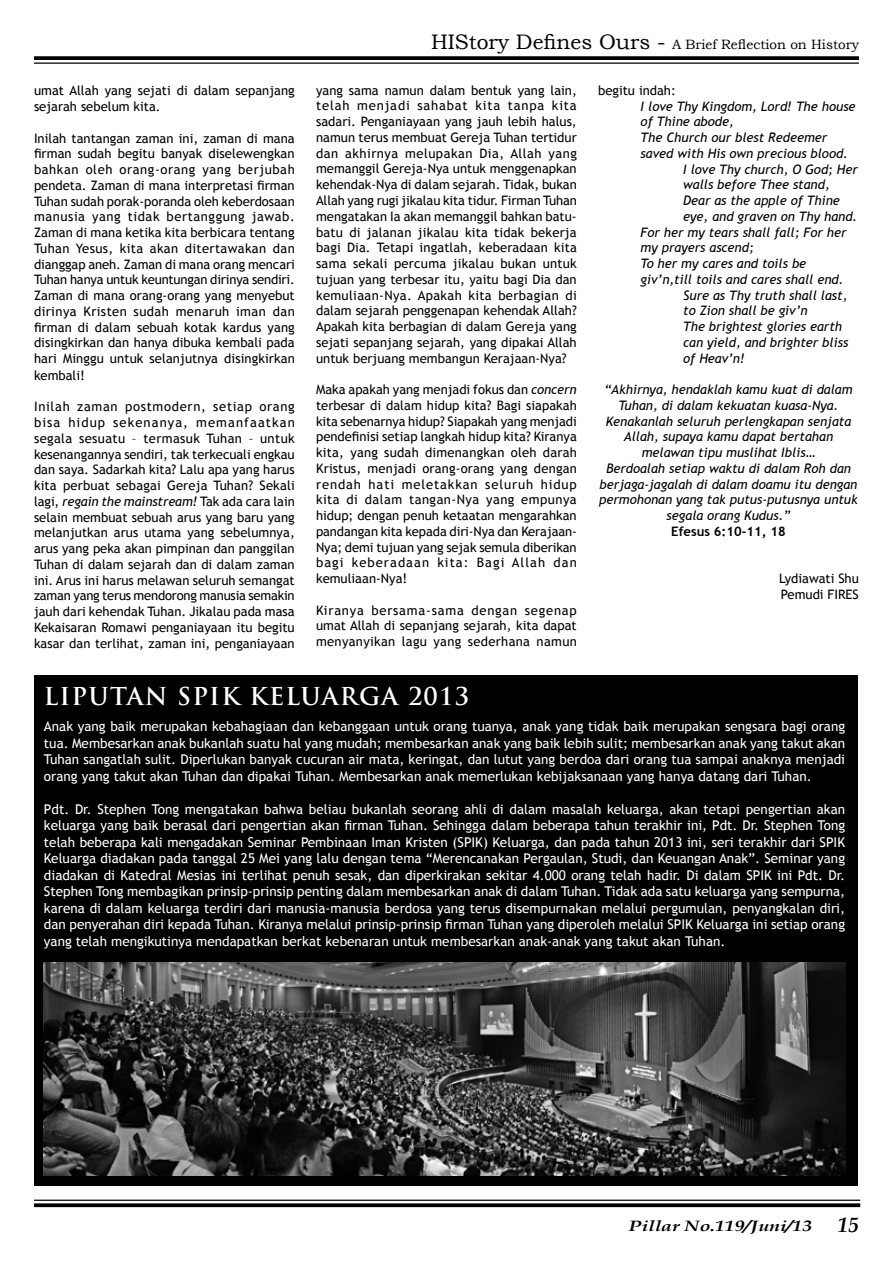
<style>
.page{position:relative;width:893px;height:1263px;background:#fff}
.page>*{position:absolute;margin:0;border:0;box-sizing:border-box;transform-origin:0 0}
.t1{font:700 24px "Trajan Pro";letter-spacing:.05em;color:#fff}
.t2{font:italic 700 15px "Book Antiqua";color:#000;scale:1.3 1}
.t3{font:13.5px/16.5px "Trebuchet MS";color:#fff;text-align:justify}
.t4{font:13.5px "Bookman Old Style";color:#000}
.t5{font:13.05px/15.8px "Trebuchet MS";color:#000;text-align:justify}
.t6{font:italic 13.05px/15.8px "Trebuchet MS";color:#000;text-align:center}
.t7{font:700 13.05px "Trebuchet MS";color:#000}
.s1{font-style:italic}
.s2{font-size:21px}
</style>
<div class="page">
<hr style="left:34px;top:1199px;width:826px;height:2px;background:#000">
<svg style="left:34px;top:1203px;width:826px;height:4px;background:#181818"></svg>
<div style="left:35px;top:675px;width:823px;height:511px;background:#000"></div>
<svg style="left:34px;top:56px;width:825px;height:4px;background:#101010"></svg>
<hr style="left:34px;top:62px;width:825px;height:2px;background:#000">
<img style="left:44px;top:962px;width:801px;height:213px">
<p class="t5" style="left:34px;top:82px;width:262px;line-height:16.5px">umat Allah yang sejati di dalam sepanjang sejarah sebelum kita.</p>
<p class="t5" style="left:34px;top:130px;width:262px">Inilah tantangan zaman ini, zaman di mana firman sudah begitu banyak diselewengkan bahkan oleh orang-orang yang berjubah pendeta. Zaman di mana interpretasi firman Tuhan sudah porak-poranda oleh keberdosaan manusia yang tidak bertanggung jawab.<br>Zaman di mana ketika kita berbicara tentang Tuhan Yesus, kita akan ditertawakan dan dianggap aneh. Zaman di mana orang mencari Tuhan hanya untuk keuntungan dirinya sendiri.<br>Zaman di mana orang-orang yang menyebut dirinya Kristen sudah menaruh iman dan firman di dalam sebuah kotak kardus yang disingkirkan dan hanya dibuka kembali pada hari Minggu untuk selanjutnya disingkirkan kembali!</p>
<p class="t5" style="left:34px;top:399px;width:262px">Inilah zaman postmodern, setiap orang bisa hidup sekenanya, memanfaatkan segala sesuatu – termasuk Tuhan – untuk kesenangannya sendiri, tak terkecuali engkau dan saya. Sadarkah kita? Lalu apa yang harus kita perbuat sebagai Gereja Tuhan? Sekali lagi, <span class="s1">regain the mainstream!</span> Tak ada cara lain selain membuat sebuah arus yang baru yang melanjutkan arus utama yang sebelumnya, arus yang peka akan pimpinan dan panggilan Tuhan di dalam sejarah dan di dalam zaman ini. Arus ini harus melawan seluruh semangat zaman yang terus mendorong manusia semakin jauh dari kehendak Tuhan. Jikalau pada masa Kekaisaran Romawi penganiayaan itu begitu kasar dan terlihat, zaman ini, penganiayaan</p>
<p class="t4" style="left:431px;top:37px;width:429px"><span class="s2">HIStory Defines Ours -</span> A Brief Reflection on History</p>
<p class="t5" style="left:316px;top:82px;width:262px">yang sama namun dalam bentuk yang lain, telah menjadi sahabat kita tanpa kita sadari. Penganiayaan yang jauh lebih halus, namun terus membuat Gereja Tuhan tertidur dan akhirnya melupakan Dia, Allah yang memanggil Gereja-Nya untuk menggenapkan kehendak-Nya di dalam sejarah. Tidak, bukan Allah yang rugi jikalau kita tidur. Firman Tuhan mengatakan Ia akan memanggil bahkan batu&shy;batu di jalanan jikalau kita tidak bekerja bagi Dia. Tetapi ingatlah, keberadaan kita sama sekali percuma jikalau bukan untuk tujuan yang terbesar itu, yaitu bagi Dia dan kemuliaan-Nya. Apakah kita berbagian di dalam sejarah penggenapan kehendak Allah?<br>Apakah kita berbagian di dalam Gereja yang sejati sepanjang sejarah, yang dipakai Allah untuk berjuang membangun Kerajaan-Nya?</p>
<p class="t5" style="left:316px;top:382px;width:262px">Maka apakah yang menjadi fokus dan <span class="s1">concern </span>terbesar di dalam hidup kita? Bagi siapakah kita sebenarnya hidup? Siapakah yang menjadi pendefinisi setiap langkah hidup kita? Kiranya kita, yang sudah dimenangkan oleh darah Kristus, menjadi orang-orang yang dengan rendah hati meletakkan seluruh hidup kita di dalam tangan-Nya yang empunya hidup; dengan penuh ketaatan mengarahkan pandangan kita kepada diri-Nya dan Kerajaan-Nya; demi tujuan yang sejak semula diberikan bagi keberadaan kita: Bagi Allah dan kemuliaan-Nya!</p>
<p class="t5" style="left:316px;top:602px;width:262px">Kiranya bersama-sama dengan segenap umat Allah di sepanjang sejarah, kita dapat menyanyikan lagu yang sederhana namun</p>
<p class="t5" style="left:598px;top:82px;width:79px">begitu indah:</p>
<p class="t6" style="left:641px;top:98px;width:216px">I love Thy Kingdom, Lord! The house</p>
<p class="t6" style="left:641px;top:114px;width:95px">of Thine abode,</p>
<p class="t6" style="left:641px;top:130px;width:188px">The Church our blest Redeemer</p>
<p class="t6" style="left:641px;top:145px;width:209px">saved with His own precious blood.</p>
<p class="t6" style="left:683px;top:161px;width:176px">I love Thy church, O God; Her</p>
<p class="t6" style="left:683px;top:177px;width:148px">walls before Thee stand,</p>
<p class="t6" style="left:683px;top:193px;width:158px">Dear as the apple of Thine</p>
<p class="t6" style="left:683px;top:208px;width:176px">eye, and graven on Thy hand.</p>
<p class="t6" style="left:641px;top:224px;width:207px">For her my tears shall fall; For her</p>
<p class="t6" style="left:641px;top:240px;width:115px">my prayers ascend;</p>
<p class="t6" style="left:641px;top:256px;width:167px">To her my cares and toils be</p>
<p class="t6" style="left:641px;top:271px;width:204px">giv’n,till toils and cares shall end.</p>
<p class="t6" style="left:683px;top:287px;width:166px">Sure as Thy truth shall last,</p>
<p class="t6" style="left:683px;top:303px;width:126px">to Zion shall be giv’n</p>
<p class="t6" style="left:683px;top:319px;width:160px">The brightest glories earth</p>
<p class="t6" style="left:683px;top:334px;width:167px">can yield, and brighter bliss</p>
<p class="t6" style="left:683px;top:350px;width:63px">of Heav’n!</p>
<p class="t6" style="left:599px;top:382px;width:260px">“Akhirnya, hendaklah kamu kuat di dalam Tuhan, di dalam kekuatan kuasa-Nya.<br>Kenakanlah seluruh perlengkapan senjata Allah, supaya kamu dapat bertahan melawan tipu muslihat Iblis…<br>Berdoalah setiap waktu di dalam Roh dan berjaga-jagalah di dalam doamu itu dengan permohonan yang tak putus-putusnya untuk segala orang Kudus.”</p>
<p class="t7" style="left:671px;top:523px;width:116px">Efesus 6:10-11, 18</p>
<p class="t5" style="left:779px;top:571px;width:81px">Lydiawati Shu<br>Pemudi FIRES</p>
<h1 class="t1" style="left:44px;top:681px;width:427px">LIPUTAN SPIK KELUARGA 2013</h1>
<p class="t3" style="left:44px;top:719px;width:803px">Anak yang baik merupakan kebahagiaan dan kebanggaan untuk orang tuanya, anak yang tidak baik merupakan sengsara bagi orang tua. Membesarkan anak bukanlah suatu hal yang mudah; membesarkan anak yang baik lebih sulit; membesarkan anak yang takut akan Tuhan sangatlah sulit. Diperlukan banyak cucuran air mata, keringat, dan lutut yang berdoa dari orang tua sampai anaknya menjadi orang yang takut akan Tuhan dan dipakai Tuhan. Membesarkan anak memerlukan kebijaksanaan yang hanya datang dari Tuhan.</p>
<p class="t3" style="left:44px;top:801px;width:803px">Pdt. Dr. Stephen Tong mengatakan bahwa beliau bukanlah seorang ahli di dalam masalah keluarga, akan tetapi pengertian akan keluarga yang baik berasal dari pengertian akan firman Tuhan. Sehingga dalam beberapa tahun terakhir ini, Pdt. Dr. Stephen Tong telah beberapa kali mengadakan Seminar Pembinaan Iman Kristen (SPIK) Keluarga, dan pada tahun 2013 ini, seri terakhir dari SPIK Keluarga diadakan pada tanggal 25 Mei yang lalu dengan tema “Merencanakan Pergaulan, Studi, dan Keuangan Anak”. Seminar yang diadakan di Katedral Mesias ini terlihat penuh sesak, dan diperkirakan sekitar 4.000 orang telah hadir. Di dalam SPIK ini Pdt. Dr.<br>Stephen Tong membagikan prinsip-prinsip penting dalam membesarkan anak di dalam Tuhan. Tidak ada satu keluarga yang sempurna, karena di dalam keluarga terdiri dari manusia-manusia berdosa yang terus disempurnakan melalui pergumulan, penyangkalan diri, dan penyerahan diri kepada Tuhan. Kiranya melalui prinsip-prinsip firman Tuhan yang diperoleh melalui SPIK Keluarga ini setiap orang yang telah mengikutinya mendapatkan berkat kebenaran untuk membesarkan anak-anak yang takut akan Tuhan.</p>
<p class="t2" style="left:629px;top:1217px;width:179px">Pillar No.119/Juni/13 <span class="s2">15</span></p>
</div>
